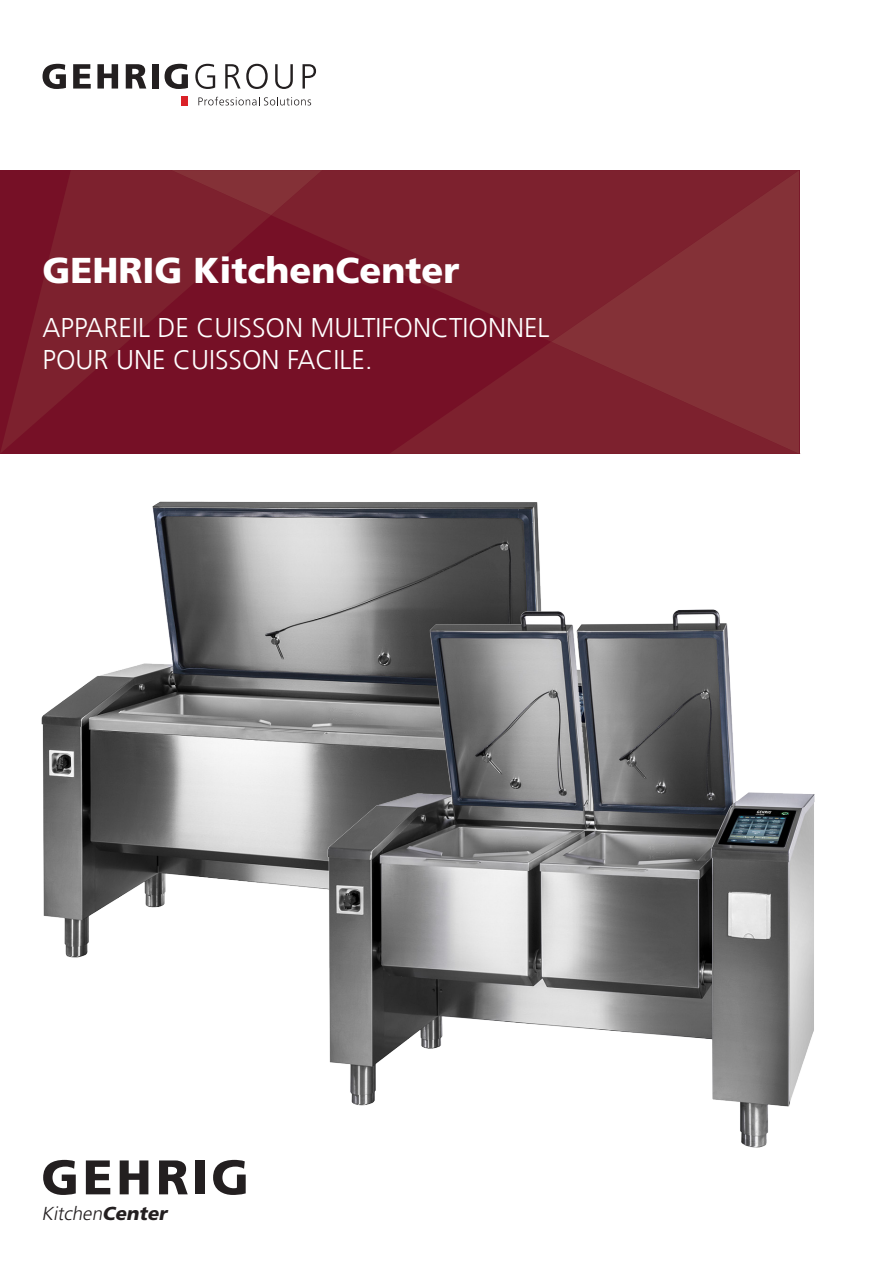
<style>
.page{position:relative;width:893px;height:1263px;background:#fff}
.page>*{position:absolute;margin:0;border:0;box-sizing:border-box;transform-origin:0 0}
.t1{font:900 36px "Frutiger LT Com";color:#fff}
.t2{font:300 27px/32.4px "Frutiger LT Com";color:#fff}
.t3{font:italic 300 18.75px "Frutiger LT Com";color:#231f20}
.s1{font-weight:900}
</style>
<div class="page">
<svg style="left:0;top:170px;width:271px;height:284px;fill:#761026"></svg>
<svg style="left:271px;top:170px;width:280px;height:284px;fill:#761026"></svg>
<svg style="left:171px;top:170px;width:151px;height:45px"></svg>
<svg style="left:389px;top:342px;width:162px;height:112px;fill:#771227"></svg>
<svg style="left:551px;top:170px;width:248px;height:284px;fill:#7d212e"></svg>
<img style="left:41px;top:501px;width:500px;height:457px">
<img style="left:317px;top:583px;width:498px;height:565px">
<svg style="left:43px;top:64px;width:23px;height:25px"></svg>
<svg style="left:73px;top:64px;width:18px;height:25px"></svg>
<svg style="left:97px;top:64px;width:21px;height:25px"></svg>
<svg style="left:126px;top:64px;width:20px;height:25px"></svg>
<div style="left:152px;top:64px;width:6px;height:25px;background:#231f20"></div>
<div style="left:182px;top:96px;width:6px;height:9px;background:#da2128"></div>
<svg style="left:165px;top:64px;width:23px;height:25px"></svg>
<svg style="left:195px;top:64px;width:20px;height:25px"></svg>
<svg style="left:225px;top:64px;width:43px;height:25px"></svg>
<svg style="left:275px;top:64px;width:18px;height:25px"></svg>
<svg style="left:303px;top:64px;width:13px;height:25px"></svg>
<svg style="left:198px;top:97px;width:113px;height:8px"></svg>
<svg style="left:43px;top:1160px;width:33px;height:35px"></svg>
<svg style="left:86px;top:1160px;width:24px;height:34px"></svg>
<svg style="left:120px;top:1160px;width:28px;height:34px"></svg>
<svg style="left:159px;top:1160px;width:29px;height:34px"></svg>
<div style="left:196px;top:1160px;width:9px;height:34px;background:#231f20"></div>
<svg style="left:213px;top:1160px;width:33px;height:35px"></svg>
<p class="t1" style="left:43px;top:249px;width:419px">GEHRIG KitchenCenter</p>
<p class="t2" style="left:43px;top:311px;width:509px">APPAREIL DE CUISSON MULTIFONCTIONNEL<br>POUR UNE CUISSON FACILE.</p>
<p class="t3" style="left:42px;top:1202px;width:131px">Kitchen<span class="s1">Center</span></p>
</div>
